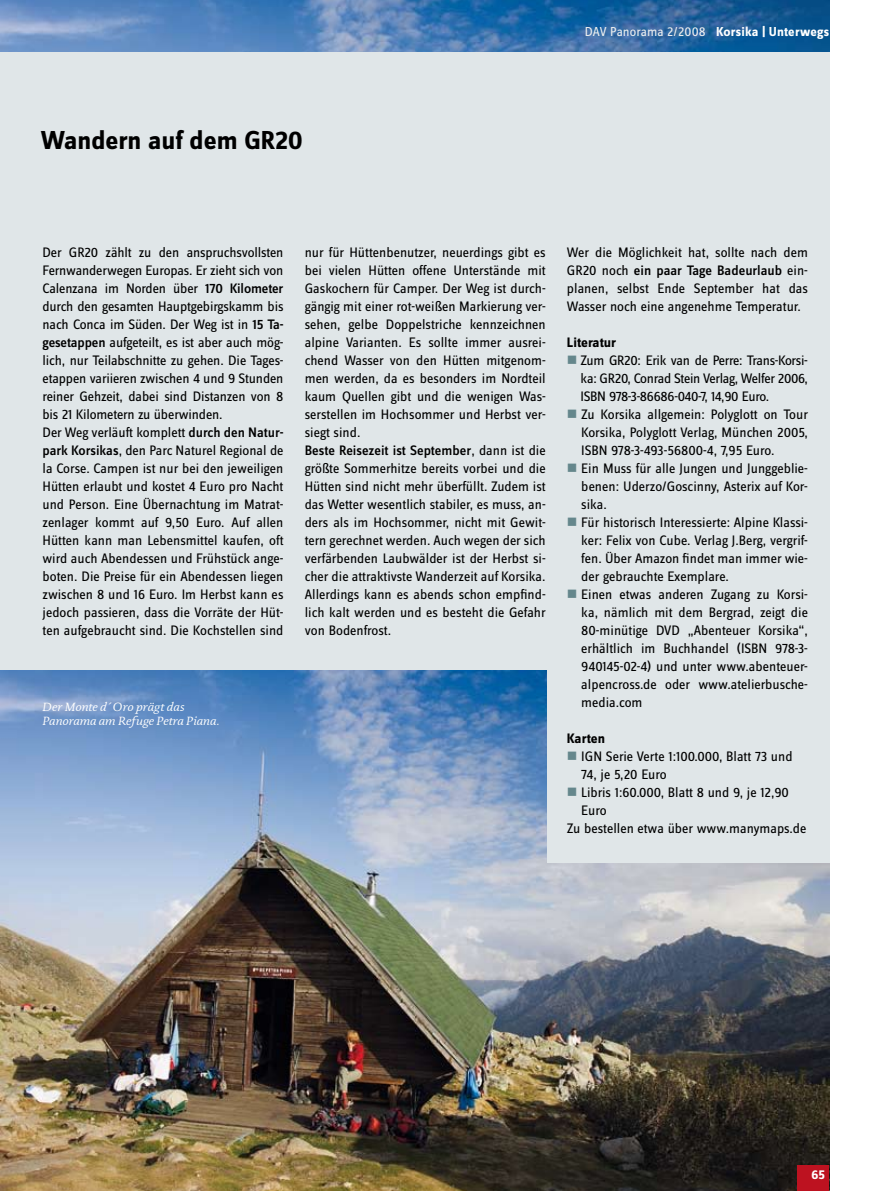
<style>
.page{position:relative;width:893px;height:1191px;background:#fff}
.page>*{position:absolute;margin:0;border:0;box-sizing:border-box;transform-origin:0 0}
.t1{font:700 27px "Zine Sans Dis";color:#000}
.t2{font:14.25px/18px "Zine Sans Dis";color:#000;text-align:justify}
.t3{font:700 14.25px "Zine Sans Dis";color:#000}
.t4{font:13.5px "Zine Sans Dis";color:#eceeef}
.t5{font:700 13.5px "Zine Sans Dis";color:#fff}
.t6{font:italic 12px/13.5px "DTL Documenta ST";color:#fff}
.s1{font-weight:700;color:#fff}
.s2{font-weight:500}
.s3{color:#65878c}
</style>
<div class="page">
<div style="left:0;top:0;width:829px;height:1191px;background:#e0e6e8"></div>
<img style="left:0;top:671px;width:829px;height:520px">
<div style="left:797px;top:1165px;width:32px;height:26px;background:#bd1220"></div>
<img style="left:0;top:0;width:829px;height:51px">
<div style="left:547px;top:655px;width:282px;height:207px;background:#e0e6e8"></div>
<h1 class="t1" style="left:40px;top:125px;width:264px">Wandern auf dem GR20</h1>
<p class="t4" style="left:585px;top:25px;width:246px">DAV Panorama 2/2008 <span class="s1">Korsika | Unterwegs</span></p>
<p class="t2" style="left:43px;top:244px;width:242px;text-align:left">Der GR20 zählt zu den anspruchsvollsten Fernwanderwegen Europas. Er zieht sich von Calenzana im Norden über <span class="s2">170 Kilometer </span>durch den gesamten Hauptgebirgskamm bis nach Conca im Süden. Der Weg ist in <span class="s2">15 Ta&shy;gesetappen</span> aufgeteilt, es ist aber auch mög&shy;lich, nur Teilabschnitte zu gehen. Die Tages&shy;etappen variieren zwischen 4 und 9 Stunden reiner Gehzeit, dabei sind Distanzen von 8 bis 21 Kilometern zu überwinden.<br>Der Weg verläuft komplett <span class="s2">durch den Natur&shy;park Korsikas</span>, den Parc Naturel Regional de la Corse. Campen ist nur bei den jeweiligen Hütten erlaubt und kostet 4 Euro pro Nacht und Person. Eine Übernachtung im Matrat&shy;zenlager kommt auf 9,50 Euro. Auf allen Hütten kann man Lebensmittel kaufen, oft wird auch Abendessen und Frühstück ange&shy;boten. Die Preise für ein Abendessen liegen zwischen 8 und 16 Euro. Im Herbst kann es jedoch passieren, dass die Vorräte der Hüt&shy;ten aufgebraucht sind. Die Kochstellen sind</p>
<p class="t2" style="left:305px;top:244px;width:243px;text-align:left">nur für Hüttenbenutzer, neuerdings gibt es bei vielen Hütten offene Unterstände mit Gaskochern für Camper. Der Weg ist durch&shy;gängig mit einer rot-weißen Markierung ver&shy;sehen, gelbe Doppelstriche kennzeichnen alpine Varianten. Es sollte immer ausrei&shy;chend Wasser von den Hütten mitgenom&shy;men werden, da es besonders im Nordteil kaum Quellen gibt und die wenigen Was&shy;serstellen im Hochsommer und Herbst ver&shy;siegt sind.<br><span class="s2">Beste Reisezeit ist September</span>, dann ist die größte Sommerhitze bereits vorbei und die Hütten sind nicht mehr überfüllt. Zudem ist das Wetter wesentlich stabiler, es muss, an&shy;ders als im Hochsommer, nicht mit Gewit&shy;tern gerechnet werden. Auch wegen der sich verfärbenden Laubwälder ist der Herbst si&shy;cher die attraktivste Wanderzeit auf Korsika.<br>Allerdings kann es abends schon empfind&shy;lich kalt werden und es besteht die Gefahr von Bodenfrost.</p>
<p class="t2" style="left:567px;top:244px;width:242px">Wer die Möglichkeit hat, sollte nach dem GR20 noch <span class="s2">ein paar Tage Badeurlaub</span> ein&shy;planen, selbst Ende September hat das Wasser noch eine angenehme Temperatur.</p>
<p class="t3" style="left:567px;top:334px;width:51px">Literatur</p>
<p class="t2" style="left:581px;top:352px;width:229px;text-indent:-14px"><span class="s3">■</span> Zum GR20: Erik van de Perre: Trans-Korsi&shy;ka: GR20, Conrad Stein Verlag, Welfer 2006, ISBN 978-3-86686-040-7, 14,90 Euro.</p>
<p class="t2" style="left:581px;top:406px;width:228px;text-indent:-14px"><span class="s3">■</span> Zu Korsika allgemein: Polyglott on Tour Korsika, Polyglott Verlag, München 2005, ISBN 978-3-493-56800-4, 7,95 Euro.</p>
<p class="t2" style="left:581px;top:460px;width:228px;text-indent:-14px"><span class="s3">■</span> Ein Muss für alle Jungen und Junggeblie&shy;benen: Uderzo/Goscinny, Asterix auf Kor&shy;sika.</p>
<p class="t2" style="left:581px;top:514px;width:228px;text-indent:-14px"><span class="s3">■</span> Für historisch Interessierte: Alpine Klassi&shy;ker: Felix von Cube. Verlag J.Berg, vergrif&shy;fen. Über Amazon findet man immer wie&shy;der gebrauchte Exemplare.</p>
<p class="t2" style="left:581px;top:586px;width:228px;text-indent:-14px"><span class="s3">■</span> Einen etwas anderen Zugang zu Korsi&shy;ka, nämlich mit dem Bergrad, zeigt die 80-minütige DVD „Abenteuer Korsika“, erhältlich im Buchhandel (ISBN 978-3- 940145-02-4) und unter www.abenteuer&shy;alpencross.de oder www.atelierbusche&shy;media.com</p>
<p class="t3" style="left:567px;top:730px;width:40px">Karten</p>
<p class="t2" style="left:581px;top:748px;width:213px;text-indent:-14px"><span class="s3">■</span> IGN Serie Verte 1:100.000, Blatt 73 und<br>74, je 5,20 Euro</p>
<p class="t2" style="left:567px;top:784px;width:223px"><span class="s3">■</span> Libris 1:60.000, Blatt 8 und 9, je 12,90</p>
<p class="t2" style="left:581px;top:802px;width:27px">Euro</p>
<p class="t2" style="left:567px;top:820px;width:241px">Zu bestellen etwa über www.manymaps.de</p>
<p class="t6" style="left:43px;top:700px;width:178px">Der Monte d´Oro prägt das<br>Panorama am Refuge Petra Piana.</p>
<p class="t5" style="left:811px;top:1167px;width:15px">65</p>
</div>
